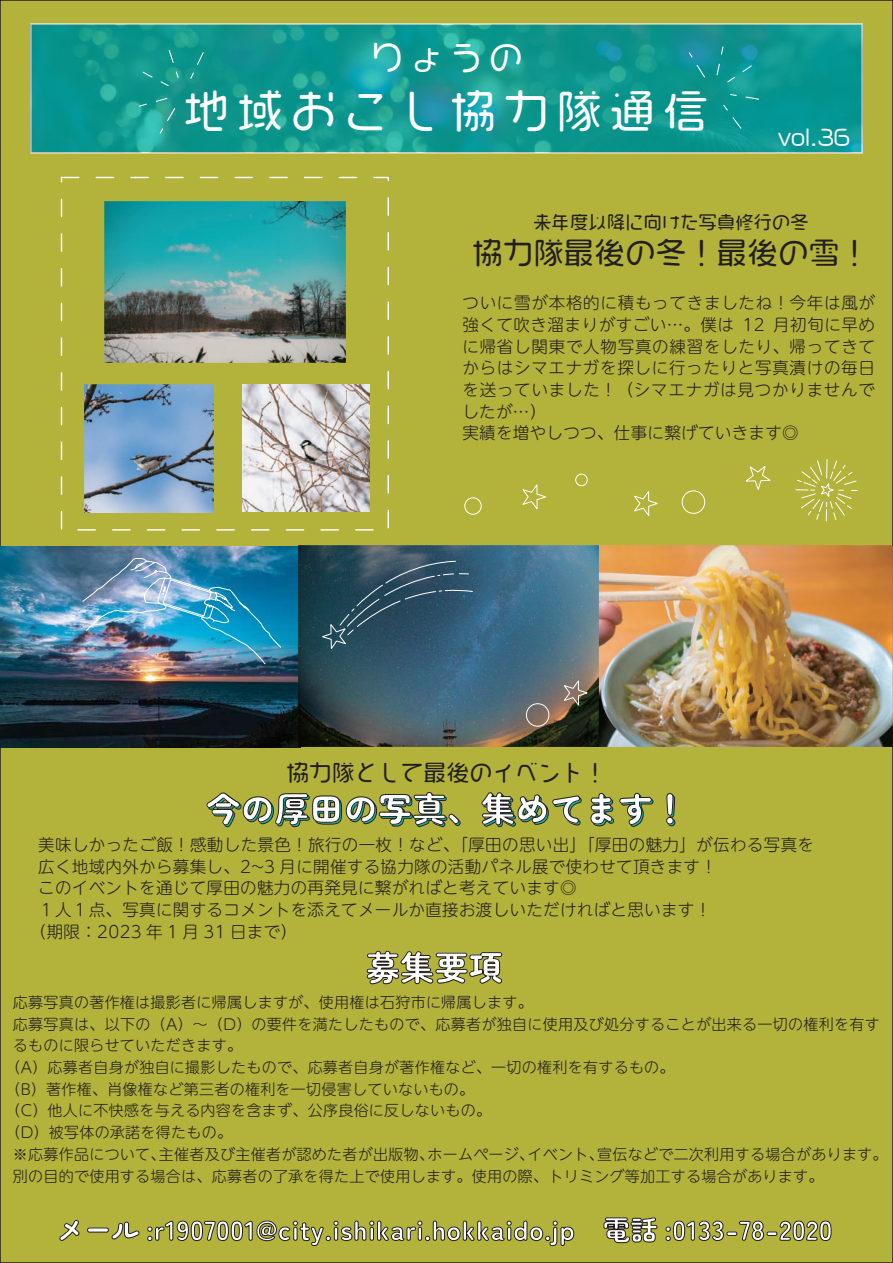
<style>
.page{position:relative;width:893px;height:1263px;background:#b3b23b}
.page>*{position:absolute;margin:0;border:0;box-sizing:border-box;transform-origin:0 0}
.t1{font:45px "VDL Mega Maru Regular";letter-spacing:.18em;color:#fff}
.t2{font:900 33.75px "Zen Maru Gothic";letter-spacing:.02em;color:#fff}
.t3{font:33.45px "VDL Mega Maru Regular";color:#fff}
.t4{font:30px "VDL Mega Maru Regular";letter-spacing:.02em;color:#231f20}
.t5{font:900 27px "Zen Maru Gothic";letter-spacing:.02em;color:#fff}
.t6{font:22.5px "VDL Mega Maru Regular";letter-spacing:.02em;color:#231f20}
.t7{font:21px "VDL Mega Maru Regular";color:#fff}
.t8{font:18px "VDL Mega Maru Regular";letter-spacing:.02em;color:#231f20}
.t9{font:300 16.5px "UD Shin M Go Pr 6 N";letter-spacing:.025em;color:#231f20}
.t10{font:300 16.5px/21.8px "UD Shin M Go Pr 6 N";letter-spacing:.045em;color:#231f20}
.t11{font:300 15px "UD Shin M Go Pr 6 N";letter-spacing:.02em;color:#231f20}
</style>
<div class="page">
<img style="left:599px;top:545px;width:294px;height:201px">
<svg style="left:30px;top:23px;width:833px;height:131px;background:#159992"></svg>
<svg style="left:59px;top:1219px;width:21px;height:22px"></svg>
<svg style="left:87px;top:1221px;width:53px;height:19px"></svg>
<svg style="left:147px;top:1220px;width:428px;height:26px"></svg>
<svg style="left:603px;top:1217px;width:55px;height:26px"></svg>
<svg style="left:665px;top:1220px;width:167px;height:21px"></svg>
<div style="left:61px;top:177px;width:328px;height:354px;border:1px dashed #fff"></div>
<svg style="left:206px;top:792px;width:255px;height:36px"></svg>
<svg style="left:481px;top:792px;width:101px;height:36px"></svg>
<svg style="left:590px;top:792px;width:64px;height:35px"></svg>
<svg style="left:666px;top:793px;width:10px;height:34px"></svg>
<svg style="left:155px;top:97px;width:21px;height:38px"></svg>
<svg style="left:138px;top:103px;width:10px;height:4px"></svg>
<svg style="left:142px;top:71px;width:11px;height:7px"></svg>
<svg style="left:160px;top:71px;width:19px;height:16px"></svg>
<svg style="left:168px;top:49px;width:7px;height:15px"></svg>
<svg style="left:189px;top:72px;width:6px;height:8px"></svg>
<svg style="left:196px;top:51px;width:9px;height:15px"></svg>
<svg style="left:696px;top:64px;width:10px;height:15px"></svg>
<svg style="left:688px;top:51px;width:5px;height:7px"></svg>
<svg style="left:720px;top:46px;width:4px;height:9px"></svg>
<svg style="left:716px;top:63px;width:37px;height:20px"></svg>
<svg style="left:722px;top:93px;width:38px;height:37px"></svg>
<svg style="left:796px;top:459px;width:61px;height:62px"></svg>
<svg style="left:745px;top:466px;width:26px;height:24px"></svg>
<svg style="left:634px;top:491px;width:24px;height:25px"></svg>
<svg style="left:522px;top:484px;width:24px;height:26px"></svg>
<div style="left:575px;top:474px;width:13px;height:12px;border:1px solid #fff;border-radius:50%"></div>
<div style="left:464px;top:497px;width:18px;height:18px;border:1px solid #fff;border-radius:50%"></div>
<div style="left:682px;top:490px;width:23px;height:24px;border:1px solid #fff;border-radius:50%"></div>
<img style="left:243px;top:385px;width:127px;height:127px">
<img style="left:85px;top:384px;width:128px;height:128px">
<img style="left:104px;top:201px;width:241px;height:161px">
<img style="left:0;top:547px;width:300px;height:200px">
<img style="left:82px;top:558px;width:200px;height:107px">
<img style="left:298px;top:545px;width:301px;height:201px">
<svg style="left:322px;top:560px;width:151px;height:89px;background:#315266"></svg>
<svg style="left:564px;top:680px;width:24px;height:26px"></svg>
<div style="left:526px;top:703px;width:23px;height:24px;border:1px solid #fff;border-radius:50%"></div>
<svg style="left:366px;top:950px;width:137px;height:35px"></svg>
<h3 class="t3" style="left:370px;top:34px;width:154px">りょうの</h3>
<h1 class="t1" style="left:185px;top:80px;width:525px">地域おこし協力隊通信</h1>
<h3 class="t7" style="left:778px;top:123px;width:74px">vol.36</h3>
<p class="t8" style="left:534px;top:210px;width:277px">来年度以降に向けた写真修行の冬</p>
<h3 class="t4" style="left:472px;top:233px;width:399px">協力隊最後の冬！最後の雪！</h3>
<p class="t10" style="left:462px;top:291px;width:414px">ついに雪が本格的に積もってきましたね！今年は風が強くて吹き溜まりがすごい…。僕は 12 月初旬に早めに帰省し関東で人物写真の練習をしたり、帰ってきてからはシマエナガを探しに行ったりと写真漬けの毎日を送っていました！（シマエナガは見つかりませんでしたが…）<br>実績を増やしつつ、仕事に繋げていきます◎</p>
<h3 class="t6" style="left:286px;top:757px;width:322px">協力隊として最後のイベント！</h3>
<h2 class="t2" style="left:206px;top:788px;width:482px">今の厚田の写真、集めてます！</h2>
<p class="t9" style="left:38px;top:831px;width:777px">美味しかったご飯！感動した景色！旅行の一枚！など、「厚田の思い出」「厚田の魅力」が伝わる写真を</p>
<p class="t9" style="left:38px;top:853px;width:680px">広く地域内外から募集し、2~3 月に開催する協力隊の活動パネル展で使わせて頂きます！</p>
<p class="t9" style="left:38px;top:875px;width:540px">このイベントを通じて厚田の魅力の再発見に繋がればと考えています◎</p>
<p class="t9" style="left:38px;top:896px;width:674px">１人１点、写真に関するコメントを添えてメールか直接お渡しいただければと思います！</p>
<p class="t9" style="left:30px;top:918px;width:269px">（期限：2023 年 1 月 31 日まで）</p>
<h2 class="t2" style="left:366px;top:947px;width:138px">募集要項</h2>
<p class="t11" style="left:13px;top:990px;width:521px">応募写真の著作権は撮影者に帰属しますが、使用権は石狩市に帰属します。</p>
<p class="t11" style="left:13px;top:1012px;width:868px">応募写真は、以下の（A）～（D）の要件を満たしたもので、応募者が独自に使用及び処分することが出来る一切の権利を有す</p>
<p class="t11" style="left:13px;top:1033px;width:231px">るものに限らせていただきます。</p>
<p class="t11" style="left:5px;top:1055px;width:671px">（A）応募者自身が独自に撮影したもので、応募者自身が著作権など、一切の権利を有するもの。</p>
<p class="t11" style="left:5px;top:1077px;width:470px">（B）著作権、肖像権など第三者の権利を一切侵害していないもの。</p>
<p class="t11" style="left:5px;top:1098px;width:487px">（C）他人に不快感を与える内容を含まず、公序良俗に反しないもの。</p>
<p class="t11" style="left:5px;top:1120px;width:228px">（D）被写体の承諾を得たもの。</p>
<p class="t11" style="left:13px;top:1142px;width:876px">※応募作品について、主催者及び主催者が認めた者が出版物、ホームページ、イベント、宣伝などで二次利用する場合があります。</p>
<p class="t11" style="left:13px;top:1163px;width:812px">別の目的で使用する場合は、応募者の了承を得た上で使用します。使用の際、トリミング等加工する場合があります。</p>
<h3 class="t5" style="left:57px;top:1213px;width:777px">メール :r1907001@city.ishikari.hokkaido.jp　電話 :0133-78-2020</h3>
</div>
